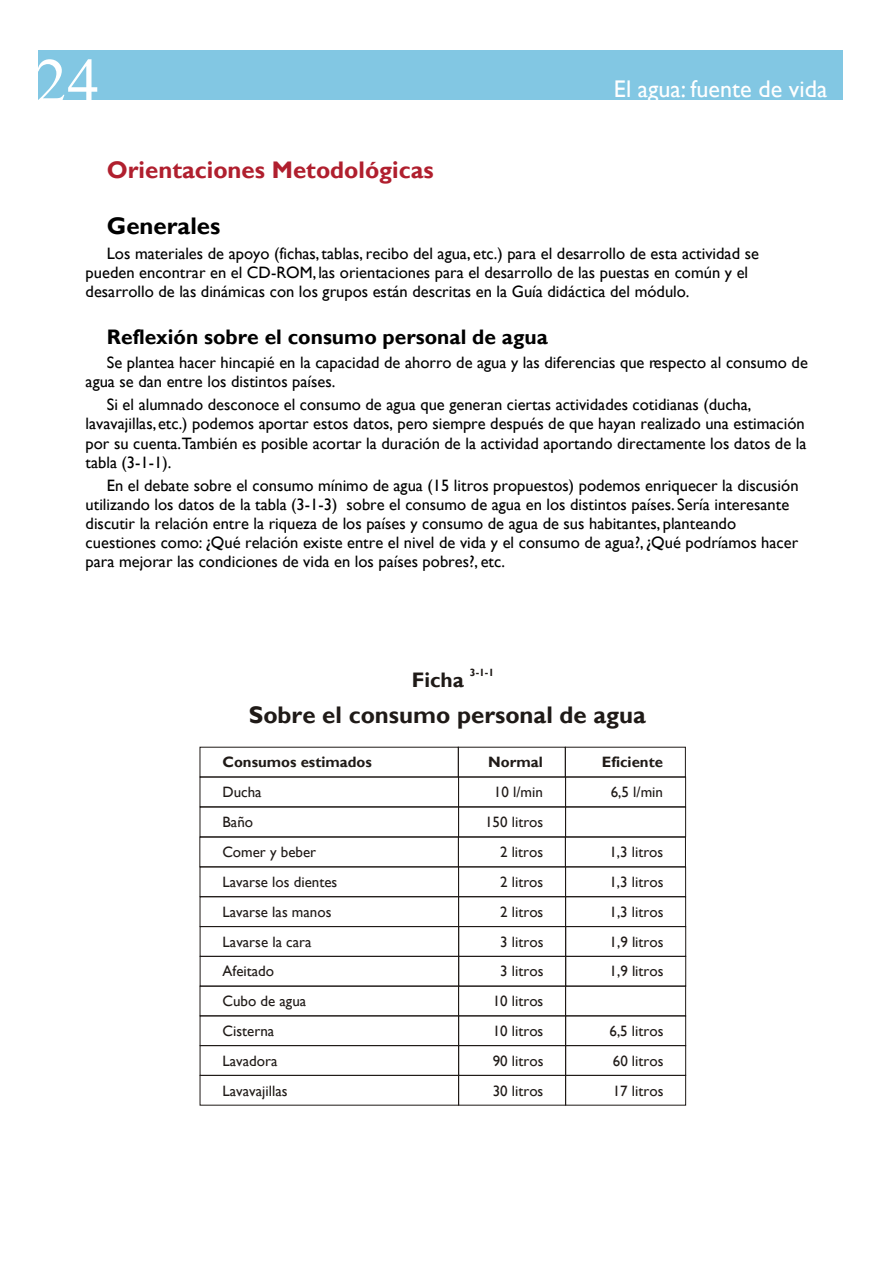
<style>
.page{position:relative;width:894px;height:1263px;background:#fff}
.page>*{position:absolute;margin:0;border:0;box-sizing:border-box;transform-origin:0 0}
.t1{font:64.8px "Times New Roman";color:#fff}
.t2{font:24.15px "Gill Sans";color:#fff}
.t3{font:700 24px "Gill Sans";color:#1f1a17}
.t4{font:700 24px "Gill Sans";color:#b01f2e}
.t5{font:700 24px "Gill Sans";color:#000}
.t6{font:700 21px "Gill Sans";color:#000}
.t7{font:700 21px "Gill Sans";color:#1f1a17}
.t8{font:16.5px/19.2px "Gill Sans";color:#000}
.t9{font:15px/29.8px "Gill Sans";color:#1f1a17;text-align:justify}
.t10{font:700 15px "Gill Sans";color:#1f1a17}
.t11{font:700 10.5px "Gill Sans";color:#1f1a17}
</style>
<div class="page">
<div style="left:200px;top:747px;width:259px;height:30px;border:1px solid #1f1a17"></div>
<div style="left:200px;top:777px;width:259px;height:30px;border:1px solid #1f1a17"></div>
<div style="left:200px;top:807px;width:259px;height:30px;border:1px solid #1f1a17"></div>
<div style="left:200px;top:837px;width:259px;height:30px;border:1px solid #1f1a17"></div>
<div style="left:200px;top:867px;width:259px;height:30px;border:1px solid #1f1a17"></div>
<div style="left:200px;top:926px;width:259px;height:31px;border:1px solid #1f1a17"></div>
<div style="left:200px;top:956px;width:259px;height:30px;border:1px solid #1f1a17"></div>
<div style="left:200px;top:986px;width:259px;height:30px;border:1px solid #1f1a17"></div>
<div style="left:200px;top:1045px;width:259px;height:31px;border:1px solid #1f1a17"></div>
<div style="left:200px;top:1075px;width:259px;height:30px;border:1px solid #1f1a17"></div>
<div style="left:458px;top:747px;width:107px;height:30px;border:1px solid #1f1a17"></div>
<div style="left:458px;top:777px;width:108px;height:30px;border:1px solid #1f1a17"></div>
<div style="left:458px;top:807px;width:108px;height:30px;border:1px solid #1f1a17"></div>
<div style="left:458px;top:837px;width:108px;height:30px;border:1px solid #1f1a17"></div>
<div style="left:458px;top:867px;width:108px;height:30px;border:1px solid #1f1a17"></div>
<div style="left:459px;top:926px;width:107px;height:31px;border:1px solid #1f1a17"></div>
<div style="left:459px;top:956px;width:107px;height:30px;border:1px solid #1f1a17"></div>
<div style="left:458px;top:986px;width:108px;height:30px;border:1px solid #1f1a17"></div>
<div style="left:458px;top:1045px;width:108px;height:31px;border:1px solid #1f1a17"></div>
<div style="left:458px;top:1075px;width:108px;height:30px;border:1px solid #1f1a17"></div>
<div style="left:565px;top:747px;width:121px;height:30px;border:1px solid #1f1a17"></div>
<div style="left:565px;top:777px;width:121px;height:30px;border:1px solid #1f1a17"></div>
<div style="left:565px;top:807px;width:121px;height:30px;border:1px solid #1f1a17"></div>
<div style="left:565px;top:837px;width:121px;height:30px;border:1px solid #1f1a17"></div>
<div style="left:565px;top:867px;width:121px;height:30px;border:1px solid #1f1a17"></div>
<div style="left:566px;top:926px;width:120px;height:31px;border:1px solid #1f1a17"></div>
<div style="left:566px;top:956px;width:120px;height:30px;border:1px solid #1f1a17"></div>
<div style="left:565px;top:986px;width:121px;height:30px;border:1px solid #1f1a17"></div>
<div style="left:566px;top:1045px;width:120px;height:31px;border:1px solid #1f1a17"></div>
<div style="left:566px;top:1075px;width:120px;height:30px;border:1px solid #1f1a17"></div>
<div style="left:38px;top:51px;width:804px;height:49px;background:#82c7e3"></div>
<h1 class="t1" style="left:35px;top:58px;width:66px">24</h1>
<h2 class="t2" style="left:614px;top:80px;width:215px">El agua: fuente de vida</h2>
<h3 class="t4" style="left:107px;top:162px;width:328px">Orientaciones Metodológicas</h3>
<h3 class="t5" style="left:107px;top:218px;width:115px">Generales</h3>
<p class="t8" style="left:86px;top:246px;width:675px;text-indent:21px">Los materiales de apoyo (fichas, tablas, recibo del agua, etc.) para el desarrollo de esta actividad se pueden encontrar en el CD-ROM, las orientaciones para el desarrollo de las puestas en común y el desarrollo de las dinámicas con los grupos están descritas en la Guía didáctica del módulo.</p>
<p class="t6" style="left:107px;top:330px;width:442px">Reflexión sobre el consumo personal de agua</p>
<p class="t8" style="left:86px;top:355px;width:724px;text-indent:21px">Se plantea hacer hincapié en la capacidad de ahorro de agua y las diferencias que respecto al consumo de agua se dan entre los distintos países.</p>
<p class="t8" style="left:86px;top:397px;width:722px;text-indent:21px">Si el alumnado desconoce el consumo de agua que generan ciertas actividades cotidianas (ducha, lavavajillas, etc.) podemos aportar estos datos, pero siempre después de que hayan realizado una estimación por su cuenta.También es posible acortar la duración de la actividad aportando directamente los datos de la tabla (3-1-1).</p>
<p class="t8" style="left:86px;top:477px;width:714px;text-indent:21px">En el debate sobre el consumo mínimo de agua (15 litros propuestos) podemos enriquecer la discusión utilizando los datos de la tabla (3-1-3) sobre el consumo de agua en los distintos países. Sería interesante discutir la relación entre la riqueza de los países y consumo de agua de sus habitantes, planteando cuestiones como: ¿Qué relación existe entre el nivel de vida y el consumo de agua?, ¿Qué podríamos hacer para mejorar las condiciones de vida en los países pobres?, etc.</p>
<p class="t11" style="left:470px;top:669px;width:26px">3-1-1</p>
<p class="t7" style="left:412px;top:672px;width:54px">Ficha</p>
<h3 class="t3" style="left:249px;top:706px;width:399px">Sobre el consumo personal de agua</h3>
<p class="t10" style="left:222px;top:757px;width:151px">Consumos estimados</p>
<p class="t9" style="left:222px;top:779px;width:117px;text-align:left">Ducha<br>Baño<br>Comer y beber<br>Lavarse los dientes<br>Lavarse las manos<br>Lavarse la cara<br>Afeitado<br>Cubo de agua<br>Cisterna<br>Lavadora<br>Lavavajillas</p>
<p class="t10" style="left:602px;top:757px;width:63px">Eficiente</p>
<p class="t9" style="left:611px;top:779px;width:54px">6,5 l/min</p>
<p class="t10" style="left:488px;top:757px;width:56px">Normal</p>
<p class="t9" style="left:485px;top:779px;width:60px;text-align:right">10 l/min<br>150 litros<br>2 litros<br>2 litros<br>2 litros<br>3 litros<br>3 litros<br>10 litros<br>10 litros<br>90 litros<br>30 litros</p>
<p class="t9" style="left:609px;top:839px;width:56px">1,3 litros 1,3 litros 1,3 litros 1,9 litros 1,9 litros</p>
<p class="t9" style="left:610px;top:1018px;width:56px">6,5 litros 60 litros 17 litros</p>
</div>
